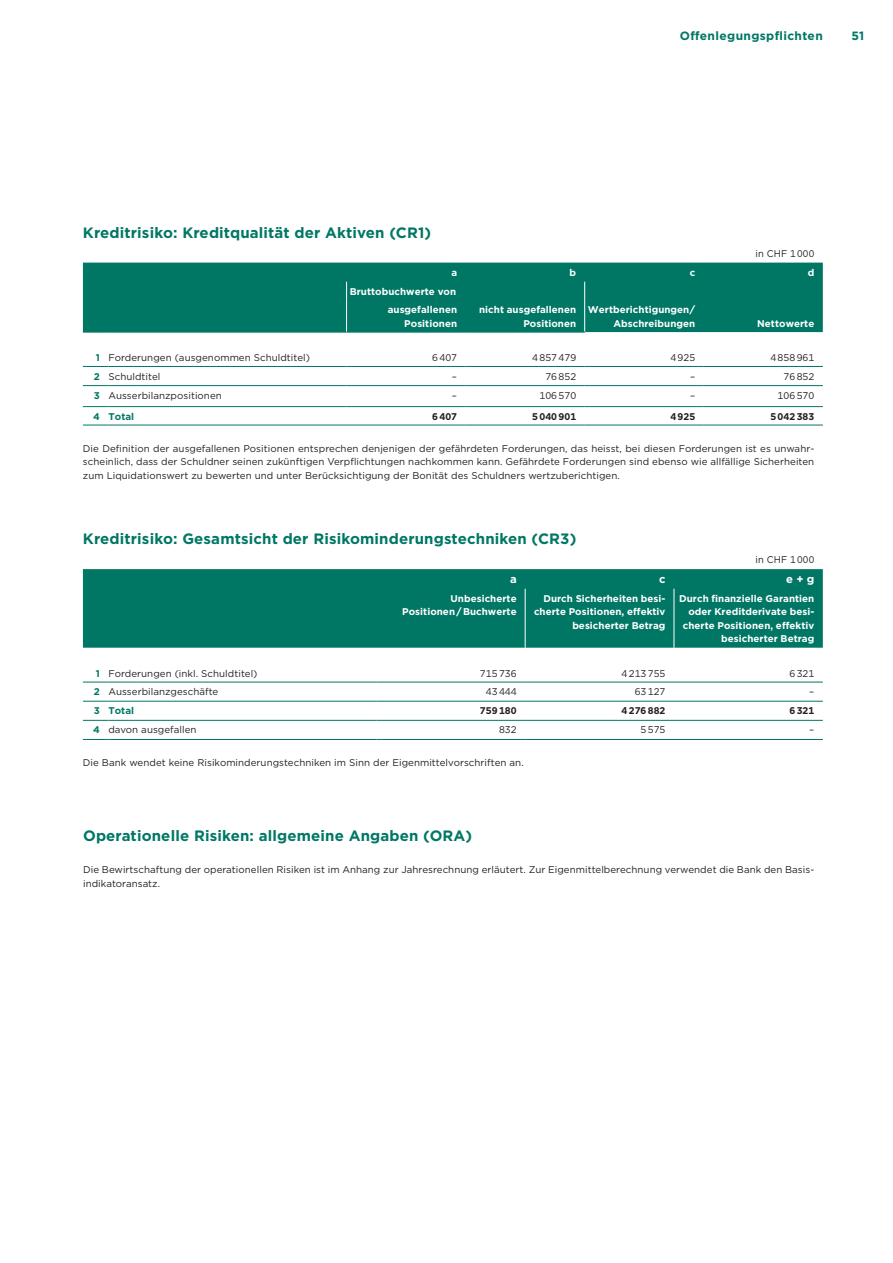
<style>
.page{position:relative;width:893px;height:1263px;background:#fff}
.page>*{position:absolute;margin:0;border:0;box-sizing:border-box;transform-origin:0 0}
.t1{font:700 15px "Gotham";letter-spacing:.01em;color:#007765}
.t2{font:700 12px "Gotham";letter-spacing:.03em;color:#007765}
.t3{font:700 11.25px "Gotham";color:#fff}
.t4{font:9.75px/13.5px "Gotham";letter-spacing:.005em;color:#231f20}
.t5{font:700 9.75px/13.5px "Gotham";letter-spacing:.005em;color:#fff;text-align:right}
.t6{font:700 9.75px "Gotham";letter-spacing:.005em;color:#231f20}
.t7{font:9.75px "Gotham";letter-spacing:.005em;color:#231f20;scale:.96 1}
.t8{font:700 9.75px "Gotham";letter-spacing:.005em;color:#007765}
.s1{font-weight:700;color:#007765}
</style>
<div class="page">
<div style="left:83px;top:263px;width:740px;height:69px;background:#007765"></div>
<svg style="left:83px;top:406px;width:25px;height:1px"></svg>
<hr style="left:108px;top:406px;width:239px;height:1px;background:#007765">
<svg style="left:346px;top:282px;width:1px;height:18px"></svg>
<svg style="left:584px;top:282px;width:1px;height:18px"></svg>
<hr style="left:346px;top:300px;width:1px;height:32px;background:#fff">
<hr style="left:584px;top:300px;width:1px;height:32px;background:#fff">
<svg style="left:83px;top:425px;width:25px;height:1px"></svg>
<hr style="left:108px;top:425px;width:239px;height:1px;background:#007765">
<hr style="left:347px;top:425px;width:119px;height:1px;background:#007765">
<hr style="left:466px;top:425px;width:119px;height:1px;background:#007765">
<hr style="left:585px;top:425px;width:119px;height:1px;background:#007765">
<hr style="left:704px;top:425px;width:119px;height:1px;background:#007765">
<svg style="left:83px;top:332px;width:25px;height:1px"></svg>
<hr style="left:108px;top:332px;width:239px;height:1px;background:#007765">
<hr style="left:347px;top:332px;width:119px;height:1px;background:#007765">
<hr style="left:466px;top:332px;width:119px;height:1px;background:#007765">
<svg style="left:83px;top:366px;width:25px;height:1px"></svg>
<hr style="left:108px;top:366px;width:239px;height:1px;background:#007765">
<hr style="left:347px;top:366px;width:119px;height:1px;background:#007765">
<hr style="left:466px;top:366px;width:119px;height:1px;background:#007765">
<hr style="left:585px;top:366px;width:119px;height:1px;background:#007765">
<hr style="left:704px;top:366px;width:119px;height:1px;background:#007765">
<svg style="left:83px;top:385px;width:25px;height:1px"></svg>
<hr style="left:108px;top:385px;width:239px;height:1px;background:#007765">
<hr style="left:347px;top:385px;width:119px;height:1px;background:#007765">
<hr style="left:466px;top:385px;width:119px;height:1px;background:#007765">
<hr style="left:585px;top:385px;width:119px;height:1px;background:#007765">
<hr style="left:704px;top:385px;width:119px;height:1px;background:#007765">
<hr style="left:347px;top:406px;width:119px;height:1px;background:#007765">
<hr style="left:466px;top:406px;width:119px;height:1px;background:#007765">
<hr style="left:585px;top:406px;width:119px;height:1px;background:#007765">
<hr style="left:704px;top:406px;width:119px;height:1px;background:#007765">
<div style="left:83px;top:569px;width:740px;height:79px;background:#007765"></div>
<svg style="left:83px;top:720px;width:25px;height:1px"></svg>
<hr style="left:108px;top:720px;width:268px;height:1px;background:#007765">
<hr style="left:525px;top:589px;width:1px;height:59px;background:#fff">
<hr style="left:674px;top:589px;width:1px;height:59px;background:#fff">
<svg style="left:83px;top:739px;width:25px;height:1px"></svg>
<hr style="left:108px;top:739px;width:268px;height:1px;background:#007765">
<hr style="left:376px;top:739px;width:149px;height:1px;background:#007765">
<hr style="left:525px;top:739px;width:149px;height:1px;background:#007765">
<hr style="left:674px;top:739px;width:149px;height:1px;background:#007765">
<svg style="left:83px;top:682px;width:25px;height:1px"></svg>
<hr style="left:108px;top:682px;width:268px;height:1px;background:#007765">
<hr style="left:376px;top:682px;width:149px;height:1px;background:#007765">
<hr style="left:525px;top:682px;width:149px;height:1px;background:#007765">
<hr style="left:674px;top:682px;width:149px;height:1px;background:#007765">
<svg style="left:83px;top:701px;width:25px;height:1px"></svg>
<hr style="left:108px;top:701px;width:268px;height:1px;background:#007765">
<hr style="left:376px;top:701px;width:149px;height:1px;background:#007765">
<hr style="left:525px;top:701px;width:149px;height:1px;background:#007765">
<hr style="left:674px;top:701px;width:149px;height:1px;background:#007765">
<hr style="left:376px;top:720px;width:149px;height:1px;background:#007765">
<hr style="left:525px;top:720px;width:149px;height:1px;background:#007765">
<hr style="left:674px;top:720px;width:149px;height:1px;background:#007765">
<h1 class="t1" style="left:83px;top:223px;width:350px">Kreditrisiko: Kreditqualität der Aktiven (CR1)</h1>
<p class="t2" style="left:680px;top:28px;width:145px">Offenlegungspflichten</p>
<p class="t2" style="left:851px;top:28px;width:14px">51</p>
<p class="t7" style="left:756px;top:247px;width:63px">in CHF 1 000</p>
<p class="t5" style="left:451px;top:265px;width:7px">a</p>
<p class="t5" style="left:570px;top:265px;width:8px">b</p>
<p class="t5" style="left:690px;top:265px;width:7px">c</p>
<p class="t5" style="left:808px;top:265px;width:8px">d</p>
<p class="t5" style="left:350px;top:285px;width:108px">Bruttobuchwerte von</p>
<p class="t5" style="left:588px;top:303px;width:109px">Wertberichtigungen/<br>Abschreibungen</p>
<p class="t5" style="left:388px;top:303px;width:71px">ausgefallenen<br>Positionen</p>
<p class="t5" style="left:479px;top:303px;width:99px">nicht ausgefallenen<br>Positionen</p>
<p class="t5" style="left:757px;top:316px;width:59px">Nettowerte</p>
<p class="t4" style="left:96px;top:351px;width:216px"><span class="s1">1</span> Forderungen (ausgenommen Schuldtitel)</p>
<p class="t4" style="left:432px;top:351px;width:26px">6 407</p>
<p class="t4" style="left:532px;top:351px;width:45px">4 857 479</p>
<p class="t4" style="left:670px;top:351px;width:26px">4 925</p>
<p class="t4" style="left:770px;top:351px;width:45px">4 858 961</p>
<p class="t4" style="left:94px;top:369px;width:68px"><span class="s1">2</span> Schuldtitel</p>
<p class="t4" style="left:452px;top:369px;width:7px">–</p>
<p class="t4" style="left:545px;top:369px;width:32px">76 852</p>
<p class="t4" style="left:690px;top:369px;width:7px">–</p>
<p class="t4" style="left:783px;top:369px;width:32px">76 852</p>
<p class="t4" style="left:94px;top:388px;width:129px"><span class="s1">3</span> Ausserbilanzpositionen</p>
<p class="t4" style="left:452px;top:388px;width:7px">–</p>
<p class="t4" style="left:539px;top:388px;width:38px">106 570</p>
<p class="t4" style="left:690px;top:388px;width:7px">–</p>
<p class="t4" style="left:778px;top:388px;width:38px">106 570</p>
<p class="t8" style="left:93px;top:410px;width:42px">4 Total</p>
<p class="t6" style="left:432px;top:410px;width:26px">6 407</p>
<p class="t6" style="left:532px;top:410px;width:45px">5 040 901</p>
<p class="t6" style="left:670px;top:410px;width:26px">4 925</p>
<p class="t6" style="left:770px;top:410px;width:45px">5 042 383</p>
<p class="t4" style="left:83px;top:442px;width:733px;text-align:justify">Die Definition der ausgefallenen Positionen entsprechen denjenigen der gefährdeten Forderungen, das heisst, bei diesen Forderungen ist es unwahr&shy;scheinlich, dass der Schuldner seinen zukünftigen Verpflichtungen nachkommen kann. Gefährdete Forderungen sind ebenso wie allfällige Sicherheiten zum Liquidationswert zu bewerten und unter Berücksichtigung der Bonität des Schuldners wertzuberichtigen.</p>
<h1 class="t1" style="left:83px;top:529px;width:495px">Kreditrisiko: Gesamtsicht der Risikominderungstechniken (CR3)</h1>
<p class="t7" style="left:756px;top:553px;width:63px">in CHF 1 000</p>
<p class="t3" style="left:510px;top:572px;width:8px">a</p>
<p class="t3" style="left:659px;top:572px;width:8px">c</p>
<p class="t3" style="left:786px;top:572px;width:29px">e + g</p>
<p class="t5" style="left:402px;top:592px;width:116px">Unbesicherte<br>Positionen / Buchwerte</p>
<p class="t5" style="left:534px;top:592px;width:133px">Durch Sicherheiten besi&shy;cherte Positionen, effektiv besicherter Betrag</p>
<p class="t5" style="left:679px;top:592px;width:137px">Durch finanzielle Garantien oder Kreditderivate besi&shy;cherte Positionen, effektiv besicherter Betrag</p>
<p class="t4" style="left:96px;top:666px;width:163px"><span class="s1">1</span> Forderungen (inkl. Schuldtitel)</p>
<p class="t4" style="left:480px;top:666px;width:38px">715 736</p>
<p class="t4" style="left:622px;top:666px;width:45px">4 213 755</p>
<p class="t4" style="left:789px;top:666px;width:26px">6 321</p>
<p class="t4" style="left:94px;top:685px;width:126px"><span class="s1">2</span> Ausserbilanzgeschäfte</p>
<p class="t4" style="left:486px;top:685px;width:32px">43 444</p>
<p class="t4" style="left:635px;top:685px;width:32px">63 127</p>
<p class="t4" style="left:809px;top:685px;width:7px">–</p>
<p class="t8" style="left:94px;top:704px;width:42px">3 Total</p>
<p class="t6" style="left:480px;top:704px;width:38px">759 180</p>
<p class="t6" style="left:622px;top:704px;width:45px">4 276 882</p>
<p class="t6" style="left:789px;top:704px;width:26px">6 321</p>
<p class="t4" style="left:93px;top:723px;width:105px"><span class="s1">4</span> davon ausgefallen</p>
<p class="t4" style="left:499px;top:723px;width:19px">832</p>
<p class="t4" style="left:641px;top:723px;width:26px">5 575</p>
<p class="t4" style="left:809px;top:723px;width:7px">–</p>
<p class="t4" style="left:83px;top:756px;width:442px">Die Bank wendet keine Risikominderungstechniken im Sinn der Eigenmittelvorschriften an.</p>
<h1 class="t1" style="left:83px;top:826px;width:391px">Operationelle Risiken: allgemeine Angaben (ORA)</h1>
<p class="t4" style="left:83px;top:863px;width:733px">Die Bewirtschaftung der operationellen Risiken ist im Anhang zur Jahresrechnung erläutert. Zur Eigenmittelberechnung verwendet die Bank den Basis&shy;indikatoransatz.</p>
</div>
